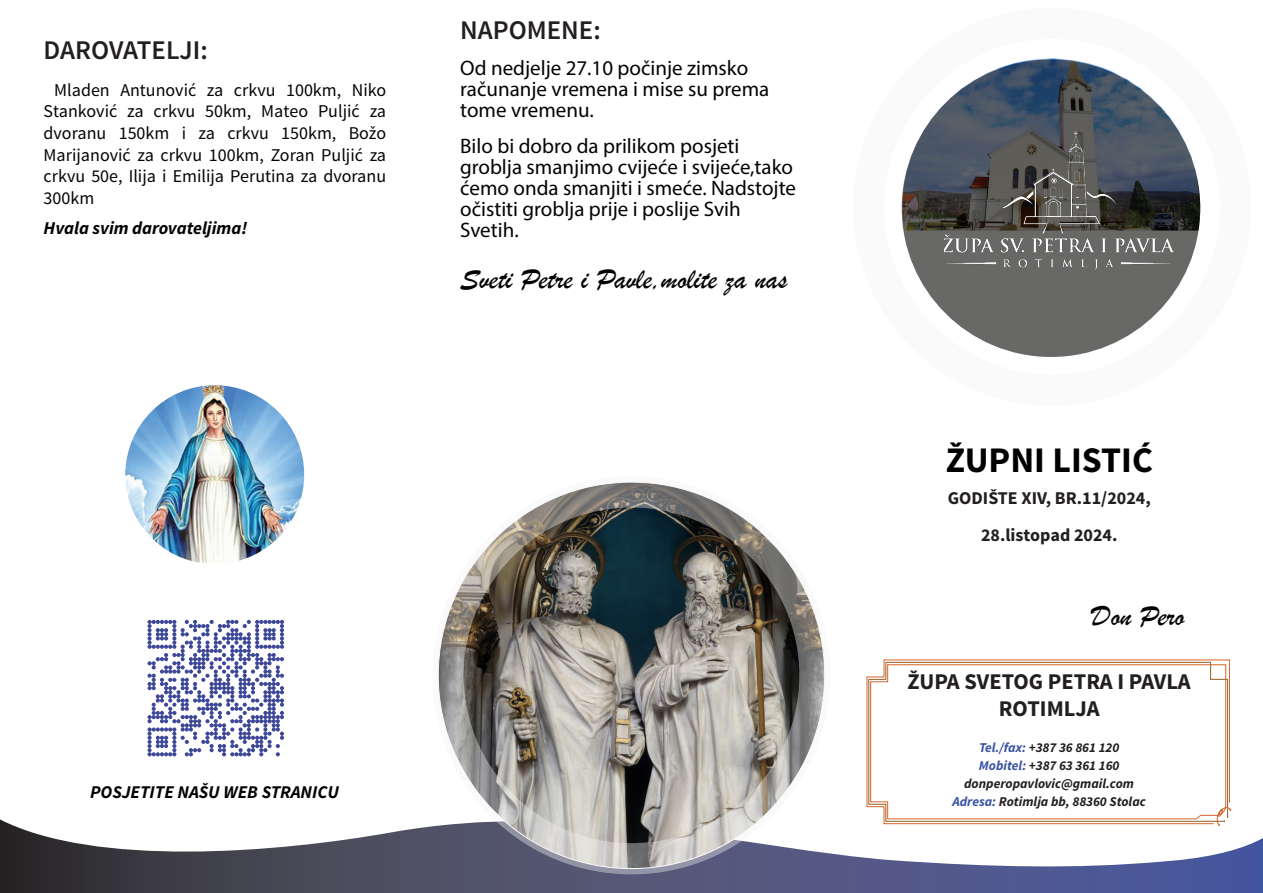
<style>
.page{position:relative;width:1263px;height:893px;background:#fff}
.page>*{position:absolute;margin:0;border:0;box-sizing:border-box;transform-origin:0 0}
.t1{font:700 36px "Source Sans Pro";color:#000}
.t2{font:30px "Brush Script";color:#040503}
.t3{font:600 27px "Source Sans Pro";color:#231f20}
.t4{font:700 22.5px/27px "Source Sans Pro";color:#231f20;text-align:center}
.t5{font:21px/21px "Myriad Pro";color:#040503}
.t6{font:18px/21.6px "Source Sans Pro";color:#040503;text-align:justify}
.t7{font:italic 700 18px "Source Sans Pro";color:#040503}
.t8{font:700 18px "Source Sans Pro";color:#231f20}
.t9{font:italic 700 13.5px "Source Sans Pro";color:#231f20}
.s1{color:#3a53a3}
.s2{color:#3a53a4}
</style>
<div class="page">
<svg style="left:0;top:799px;width:1263px;height:94px"></svg>
<img style="left:902px;top:59px;width:298px;height:172px">
<svg style="left:902px;top:59px;width:298px;height:298px;background:#545b61"></svg>
<svg style="left:870px;top:664px;width:361px;height:161px"></svg>
<svg style="left:1218px;top:808px;width:13px;height:18px"></svg>
<svg style="left:432px;top:482px;width:398px;height:392px"></svg>
<img style="left:944px;top:132px;width:229px;height:138px">
<svg style="left:147px;top:620px;width:137px;height:8px"></svg>
<img style="left:125px;top:385px;width:179px;height:178px">
<p class="t3" style="left:44px;top:33px;width:166px">DAROVATELJI:</p>
<p class="t6" style="left:44px;top:79px;width:344px;text-indent:11px">Mladen Antunović za crkvu 100km, Niko Stanković za crkvu 50km, Mateo Puljić za dvoranu 150km i za crkvu 150km, Božo Marijanović za crkvu 100km, Zoran Puljić za crkvu 50e, Ilija i Emilija Perutina za dvoranu 300km</p>
<p class="t7" style="left:44px;top:217px;width:205px">Hvala svim darovateljima!</p>
<p class="t3" style="left:460px;top:13px;width:142px">NAPOMENE:</p>
<p class="t5" style="left:460px;top:57px;width:311px">Od nedjelje 27.10 počinje zimsko računanje vremena i mise su prema tome vremenu.</p>
<p class="t5" style="left:460px;top:135px;width:337px">Bilo bi dobro da prilikom posjeti groblja smanjimo cvijeće i svijeće,tako ćemo onda smanjiti i smeće. Nadstojte očistiti groblja prije i poslije Svih<br>Svetih.</p>
<p class="t2" style="left:460px;top:261px;width:329px">Sveti Petre i Pavle,molite za nas</p>
<p class="t7" style="left:90px;top:780px;width:250px">POSJETITE NAŠU WEB STRANICU</p>
<p class="t1" style="left:946px;top:437px;width:209px">ŽUPNI LISTIĆ</p>
<p class="t8" style="left:948px;top:486px;width:204px">GODIŠTE XIV, BR.11/2024,</p>
<p class="t8" style="left:981px;top:524px;width:138px">28.listopad 2024.</p>
<p class="t2" style="left:1092px;top:598px;width:95px">Don Pero</p>
<p class="t4" style="left:908px;top:669px;width:285px">ŽUPA SVETOG PETRA I PAVLA<br>ROTIMLJA</p>
<p class="t9" style="left:979px;top:739px;width:142px"><span class="s1">Tel./fax:</span> +387 36 861 120</p>
<p class="t9" style="left:979px;top:757px;width:142px"><span class="s1">Mobitel:</span> +387 63 361 160</p>
<p class="t9" style="left:964px;top:775px;width:171px">donperopavlovic@gmail.com</p>
<p class="t9" style="left:952px;top:793px;width:195px"><span class="s2">Adresa:</span> Rotimlja bb, 88360 Stolac</p>
</div>
